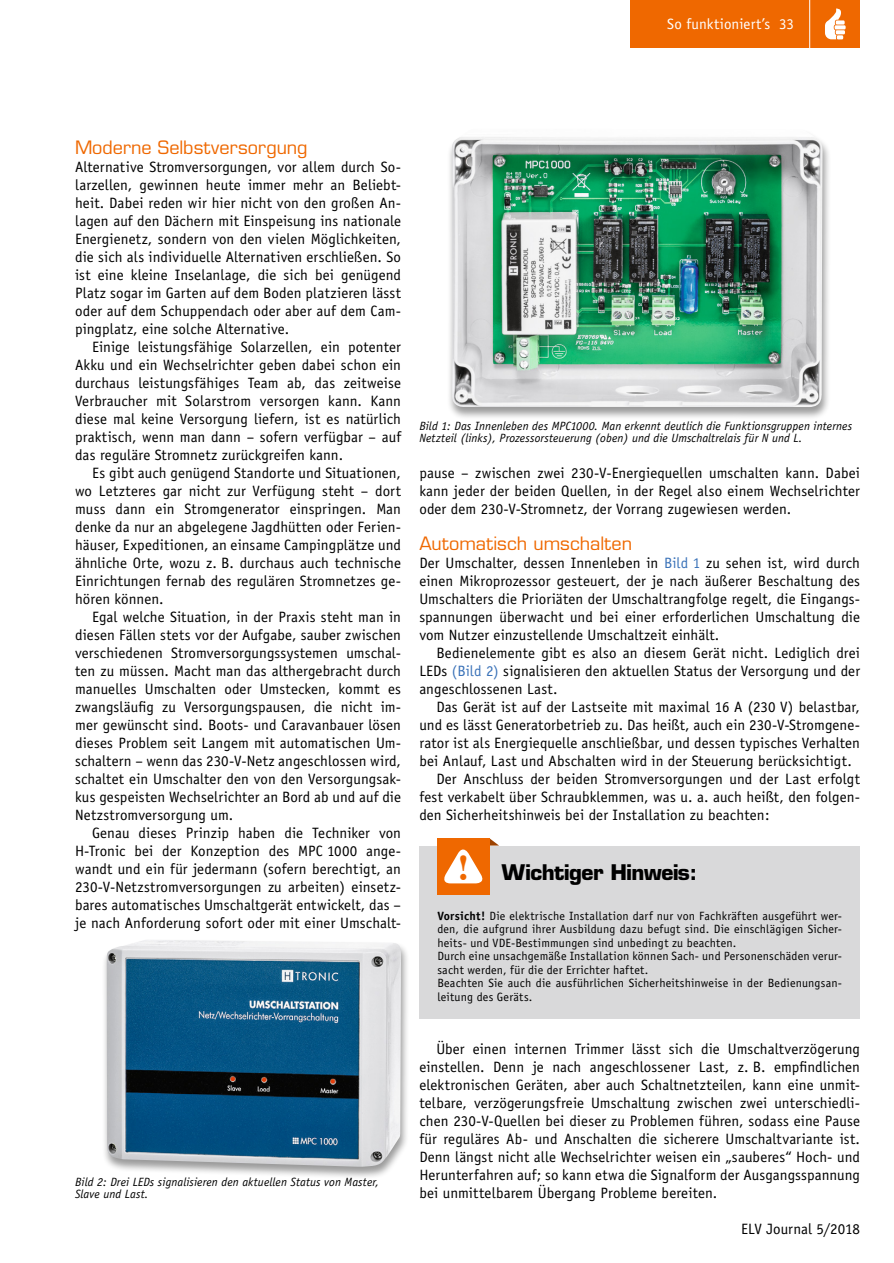
<style>
.page{position:relative;width:894px;height:1263px;background:#fff}
.page>*{position:absolute;margin:0;border:0;box-sizing:border-box;transform-origin:0 0}
.t1{font:700 36px "Times";color:#ef6800}
.t2{font:700 21px "Eurostile";letter-spacing:-.02em;color:#000}
.Subhead_5{font:18px "Eurostile";color:#ef6800}
.Fließtext_Neue_Zeile{font:15px/18px "Officina Sans";letter-spacing:.005em;color:#000;text-align:justify}
.Fließtext_Neuer_Absa{font:15px/18px "Officina Sans";letter-spacing:.005em;color:#000;text-align:justify}
.Kopfzeile_rechts{font:15px "Officina Sans";letter-spacing:.005em;color:#fff}
.Hinweistext{font:12px/13.5px "Officina Sans";letter-spacing:.015em;color:#000}
.Bildunterschrift{font:italic 12px/12.8px "Officina Sans";letter-spacing:.01em;color:#000}
.s1{color:#3a72b8}
.s2{font-weight:700}
</style>
<div class="page">
<div style="left:630px;top:1px;width:230px;height:47px;background:#ef6800"></div>
<hr style="left:809px;top:1px;width:1px;height:51px;background:#fff">
<svg style="left:825px;top:8px;width:20px;height:31px"></svg>
<div style="left:447px;top:128px;width:384px;height:293px;background:#000;opacity:.4"></div>
<img style="left:452px;top:129px;width:370px;height:279px">
<div style="left:102px;top:939px;width:308px;height:241px;background:#000;opacity:.4"></div>
<img style="left:107px;top:940px;width:294px;height:227px">
<div style="left:419px;top:846px;width:441px;height:172px;background:#d9d9da"></div>
<div style="left:437px;top:838px;width:52px;height:57px;background:#ef6800"></div>
<svg style="left:444px;top:838px;width:55px;height:45px"></svg>
<p class="Kopfzeile_rechts" style="left:667px;top:15px;width:128px">So funktioniert’s 33</p>
<p class="Subhead_5" style="left:75px;top:137px;width:234px">Moderne Selbstversorgung</p>
<p class="Fließtext_Neuer_Absa" style="left:75px;top:158px;width:327px">Alternative Stromversorgungen, vor allem durch So&shy;larzellen, gewinnen heute immer mehr an Beliebt&shy;heit. Dabei reden wir hier nicht von den großen An&shy;lagen auf den Dächern mit Einspeisung ins nationale Energienetz, sondern von den vielen Möglichkeiten, die sich als individuelle Alternativen erschließen. So ist eine kleine Inselanlage, die sich bei genügend Platz sogar im Garten auf dem Boden platzieren lässt oder auf dem Schuppendach oder aber auf dem Cam&shy;pingplatz, eine solche Alternative.</p>
<p class="Fließtext_Neue_Zeile" style="left:75px;top:338px;width:327px;text-indent:17px">Einige leistungsfähige Solarzellen, ein potenter Akku und ein Wechselrichter geben dabei schon ein durchaus leistungsfähiges Team ab, das zeitweise Verbraucher mit Solarstrom versorgen kann. Kann diese mal keine Versorgung liefern, ist es natürlich praktisch, wenn man dann – sofern verfügbar – auf das reguläre Stromnetz zurückgreifen kann.</p>
<p class="Fließtext_Neue_Zeile" style="left:75px;top:464px;width:327px;text-indent:17px">Es gibt auch genügend Standorte und Situationen, wo Letzteres gar nicht zur Verfügung steht – dort muss dann ein Stromgenerator einspringen. Man denke da nur an abgelegene Jagdhütten oder Ferien&shy;häuser, Expeditionen, an einsame Campingplätze und ähnliche Orte, wozu z. B. durchaus auch technische Einrichtungen fernab des regulären Stromnetzes ge&shy;hören können.</p>
<p class="Fließtext_Neue_Zeile" style="left:75px;top:608px;width:327px;text-indent:17px">Egal welche Situation, in der Praxis steht man in diesen Fällen stets vor der Aufgabe, sauber zwischen verschiedenen Stromversorgungssystemen umschal&shy;ten zu müssen. Macht man das althergebracht durch manuelles Umschalten oder Umstecken, kommt es zwangsläufig zu Versorgungspausen, die nicht im&shy;mer gewünscht sind. Boots- und Caravanbauer lösen dieses Problem seit Langem mit automatischen Um&shy;schaltern – wenn das 230-V-Netz angeschlossen wird, schaltet ein Umschalter den von den Versorgungsak&shy;kus gespeisten Wechselrichter an Bord ab und auf die Netzstromversorgung um.</p>
<p class="Fließtext_Neue_Zeile" style="left:75px;top:824px;width:327px;text-indent:17px">Genau dieses Prinzip haben die Techniker von H-Tronic bei der Konzeption des MPC 1000 ange&shy;wandt und ein für jedermann (sofern berechtigt, an 230-V-Netzstromversorgungen zu arbeiten) einsetz&shy;bares automatisches Umschaltgerät entwickelt, das – je nach Anforderung sofort oder mit einer Umschalt-</p>
<p class="Bildunterschrift" style="left:75px;top:1175px;width:305px">Bild 2: Drei LEDs signalisieren den aktuellen Status von Master,<br>Slave und Last.</p>
<p class="Bildunterschrift" style="left:419px;top:419px;width:434px">Bild 1: Das Innenleben des MPC1000. Man erkennt deutlich die Funktionsgruppen internes<br>Netzteil (links), Prozessorsteuerung (oben) und die Umschaltrelais für N und L.</p>
<p class="Fließtext_Neue_Zeile" style="left:419px;top:464px;width:442px">pause – zwischen zwei 230-V-Energiequellen umschalten kann. Dabei kann jeder der beiden Quellen, in der Regel also einem Wechselrichter oder dem 230-V-Stromnetz, der Vorrang zugewiesen werden.</p>
<p class="Subhead_5" style="left:419px;top:533px;width:214px">Automatisch umschalten</p>
<p class="Fließtext_Neuer_Absa" style="left:419px;top:554px;width:442px">Der Umschalter, dessen Innenleben in <span class="s1">Bild 1</span> zu sehen ist, wird durch einen Mikroprozessor gesteuert, der je nach äußerer Beschaltung des Umschalters die Prioriäten der Umschaltrangfolge regelt, die Eingangs&shy;spannungen überwacht und bei einer erforderlichen Umschaltung die vom Nutzer einzustellende Umschaltzeit einhält.</p>
<p class="Fließtext_Neue_Zeile" style="left:419px;top:644px;width:442px;text-indent:17px">Bedienelemente gibt es also an diesem Gerät nicht. Lediglich drei LEDs <span class="s1">(Bild 2)</span> signalisieren den aktuellen Status der Versorgung und der angeschlossenen Last.</p>
<p class="Fließtext_Neue_Zeile" style="left:419px;top:698px;width:442px;text-indent:17px">Das Gerät ist auf der Lastseite mit maximal 16 A (230 V) belastbar, und es lässt Generatorbetrieb zu. Das heißt, auch ein 230-V-Stromgene&shy;rator ist als Energiequelle anschließbar, und dessen typisches Verhalten bei Anlauf, Last und Abschalten wird in der Steuerung berücksichtigt.</p>
<p class="Fließtext_Neue_Zeile" style="left:419px;top:770px;width:442px;text-indent:17px">Der Anschluss der beiden Stromversorgungen und der Last erfolgt fest verkabelt über Schraubklemmen, was u. a. auch heißt, den folgen&shy;den Sicherheitshinweis bei der Installation zu beachten:</p>
<p class="t1" style="left:457px;top:833px;width:13px">!</p>
<p class="t2" style="left:502px;top:859px;width:197px">Wichtiger Hinweis:</p>
<p class="Hinweistext" style="left:437px;top:909px;width:406px;text-align:justify"><span class="s2">Vorsicht!</span> Die elektrische Installation darf nur von Fachkräften ausgeführt wer&shy;den, die aufgrund ihrer Ausbildung dazu befugt sind. Die einschlägigen Sicher&shy;heits- und VDE-Bestimmungen sind unbedingt zu beachten.</p>
<p class="Hinweistext" style="left:437px;top:950px;width:406px">Durch eine unsachgemäße Installation können Sach- und Personenschäden verur&shy;sacht werden, für die der Errichter haftet.</p>
<p class="Hinweistext" style="left:437px;top:977px;width:406px">Beachten Sie auch die ausführlichen Sicherheitshinweise in der Bedienungsan&shy;leitung des Geräts.</p>
<p class="Fließtext_Neue_Zeile" style="left:419px;top:1040px;width:442px;text-indent:17px">Über einen internen Trimmer lässt sich die Umschaltverzögerung einstellen. Denn je nach angeschlossener Last, z. B. empfindlichen elektronischen Geräten, aber auch Schaltnetzteilen, kann eine unmit&shy;telbare, verzögerungsfreie Umschaltung zwischen zwei unterschiedli&shy;chen 230-V-Quellen bei dieser zu Problemen führen, sodass eine Pause für reguläres Ab- und Anschalten die sicherere Umschaltvariante ist.<br>Denn längst nicht alle Wechselrichter weisen ein „sauberes“ Hoch- und Herunterfahren auf; so kann etwa die Signalform der Ausgangsspannung bei unmittelbarem Übergang Probleme bereiten.</p>
<p class="Fließtext_Neue_Zeile" style="left:741px;top:1220px;width:120px">ELV Journal 5/2018</p>
</div>
